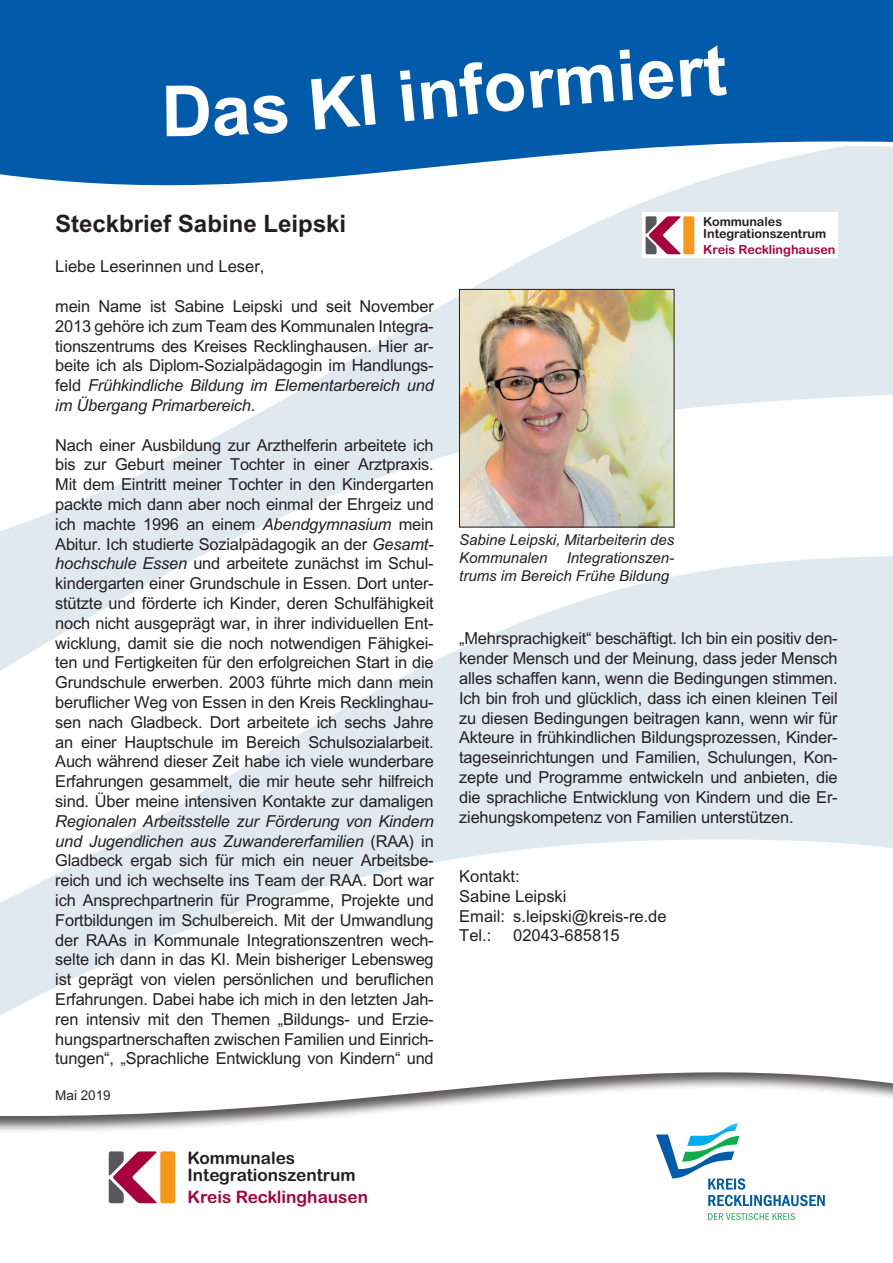
<style>
.page{position:relative;width:893px;height:1263px;background:#fff}
.page>*{position:absolute;margin:0;border:0;box-sizing:border-box;transform-origin:0 0}
.t1{font:700 70.5px "Arial";color:#fff}
.t2{font:700 24px "Arial";color:#231f20}
.t3{font:17.25px/16.8px "Arial Rounded MT Bold";color:#231f20}
.t4{font:17.25px "Arial Rounded MT Bold";color:#a7023c}
.t5{font:16.5px/19.8px "Arial";letter-spacing:-.01em;color:#231f20;text-align:justify}
.t6{font:italic 15px/18px "Arial";color:#231f20}
.t7{font:13.5px "Arial";color:#231f20}
.t8{font:12.6px/12.3px "Arial Rounded MT Bold";color:#231f20}
.t9{font:12.6px "Arial Rounded MT Bold";color:#a7023c}
.s1{font-style:italic}
</style>
<div class="page">
<img style="left:0;top:217px;width:893px;height:799px">
<div style="left:0;top:1070px;width:893px;height:193px;background:#231f20;opacity:.75"></div>
<div style="left:642px;top:1120px;width:207px;height:116px;background:#fff"></div>
<svg style="left:708px;top:1213px;width:87px;height:7px"></svg>
<svg style="left:656px;top:1123px;width:169px;height:83px"></svg>
<div style="left:160px;top:1151px;width:15px;height:52px;background:#f7981d;border-radius:2px"></div>
<svg style="left:109px;top:1151px;width:48px;height:52px"></svg>
<svg style="left:0;top:0;width:893px;height:217px"></svg>
<img style="left:461px;top:291px;width:211px;height:234px">
<div style="left:459px;top:289px;width:215px;height:238px;border:1px solid #231f20"></div>
<div style="left:643px;top:213px;width:195px;height:45px;background:#fff"></div>
<div style="left:683px;top:216px;width:11px;height:38px;background:#f7981d;border-radius:2px"></div>
<svg style="left:646px;top:216px;width:35px;height:38px"></svg>
<div style="left:166px;top:85px;width:122px;height:51px;background:#015aaa"></div>
<div style="left:311px;top:75px;width:50px;height:55px;background:#015aaa"></div>
<div style="left:530px;top:64px;width:84px;height:44px;background:#015aaa"></div>
<div style="left:620px;top:49px;width:54px;height:51px;background:#015aaa"></div>
<div style="left:680px;top:45px;width:47px;height:52px;background:#015aaa"></div>
<h1 class="t1" style="left:354px;top:60px;width:170px;rotate:-6deg">I info</h1>
<h2 class="t2" style="left:55px;top:209px;width:292px">Steckbrief Sabine Leipski</h2>
<p class="t5" style="left:55px;top:257px;width:211px">Liebe Leserinnen und Leser,</p>
<p class="t5" style="left:55px;top:296px;width:380px">mein Name ist Sabine Leipski und seit November 2013 gehöre ich zum Team des Kommunalen Integra&shy;tionszentrums des Kreises Recklinghausen. Hier ar&shy;beite ich als Diplom-Sozialpädagogin im Handlungs&shy;feld <span class="s1">Frühkindliche Bildung im Elementarbereich und im Übergang Primarbereich</span>.</p>
<p class="t5" style="left:55px;top:435px;width:380px">Nach einer Ausbildung zur Arzthelferin arbeitete ich bis zur Geburt meiner Tochter in einer Arztpraxis.<br>Mit dem Eintritt meiner Tochter in den Kindergarten packte mich dann aber noch einmal der Ehrgeiz und ich machte 1996 an einem <span class="s1">Abendgymnasium</span> mein Abitur. Ich studierte Sozialpädagogik an der <span class="s1">Gesamt&shy;hochschule Essen</span> und arbeitete zunächst im Schul&shy;kindergarten einer Grundschule in Essen. Dort unter&shy;stützte und förderte ich Kinder, deren Schulfähigkeit noch nicht ausgeprägt war, in ihrer individuellen Ent&shy;wicklung, damit sie die noch notwendigen Fähigkei&shy;ten und Fertigkeiten für den erfolgreichen Start in die Grundschule erwerben. 2003 führte mich dann mein beruflicher Weg von Essen in den Kreis Recklinghau&shy;sen nach Gladbeck. Dort arbeitete ich sechs Jahre an einer Hauptschule im Bereich Schulsozialarbeit.<br>Auch während dieser Zeit habe ich viele wunderbare Erfahrungen gesammelt, die mir heute sehr hilfreich sind. Über meine intensiven Kontakte zur damaligen</p>
<p class="t5" style="left:55px;top:811px;width:380px"><span class="s1">Regionalen Arbeitsstelle zur Förderung von Kindern und Jugendlichen aus Zuwandererfamilien</span> (RAA) in Gladbeck ergab sich für mich ein neuer Arbeitsbe&shy;reich und ich wechselte ins Team der RAA. Dort war ich Ansprechpartnerin für Programme, Projekte und Fortbildungen im Schulbereich. Mit der Umwandlung der RAAs in Kommunale Integrationszentren wech&shy;selte ich dann in das KI. Mein bisheriger Lebensweg ist geprägt von vielen persönlichen und beruflichen Erfahrungen. Dabei habe ich mich in den letzten Jah&shy;ren intensiv mit den Themen „Bildungs- und Erzie&shy;hungspartnerschaften zwischen Familien und Einrich&shy;tungen“, „Sprachliche Entwicklung von Kindern“ und</p>
<p class="t7" style="left:55px;top:1088px;width:57px">Mai 2019</p>
<p class="t3" style="left:187px;top:1149px;width:170px">Kommunales<br>Integrationszentrum</p>
<p class="t4" style="left:187px;top:1187px;width:182px">Kreis Recklinghausen</p>
<p class="t8" style="left:703px;top:215px;width:125px">Kommunales<br>Integrationszentrum</p>
<p class="t9" style="left:703px;top:242px;width:134px">Kreis Recklinghausen</p>
<p class="t6" style="left:459px;top:530px;width:217px">Sabine Leipski, Mitarbeiterin des<br>Kommunalen</p>
<p class="t6" style="left:459px;top:548px;width:217px;text-indent:107px">Integrationszen&shy;trums im Bereich Frühe Bildung</p>
<p class="t5" style="left:459px;top:629px;width:380px">„Mehrsprachigkeit“ beschäftigt. Ich bin ein positiv den&shy;kender Mensch und der Meinung, dass jeder Mensch alles schaffen kann, wenn die Bedingungen stimmen.<br>Ich bin froh und glücklich, dass ich einen kleinen Teil zu diesen Bedingungen beitragen kann, wenn wir für Akteure in frühkindlichen Bildungsprozessen, Kinder&shy;tageseinrichtungen und Familien, Schulungen, Kon&shy;zepte und Programme entwickeln und anbieten, die die sprachliche Entwicklung von Kindern und die Er&shy;ziehungskompetenz von Familien unterstützen.</p>
<p class="t5" style="left:459px;top:866px;width:209px;text-align:left">Kontakt:<br>Sabine Leipski<br>Email: s.leipski@kreis-re.de<br>Tel.:</p>
<p class="t5" style="left:513px;top:926px;width:108px">02043-685815</p>
</div>
